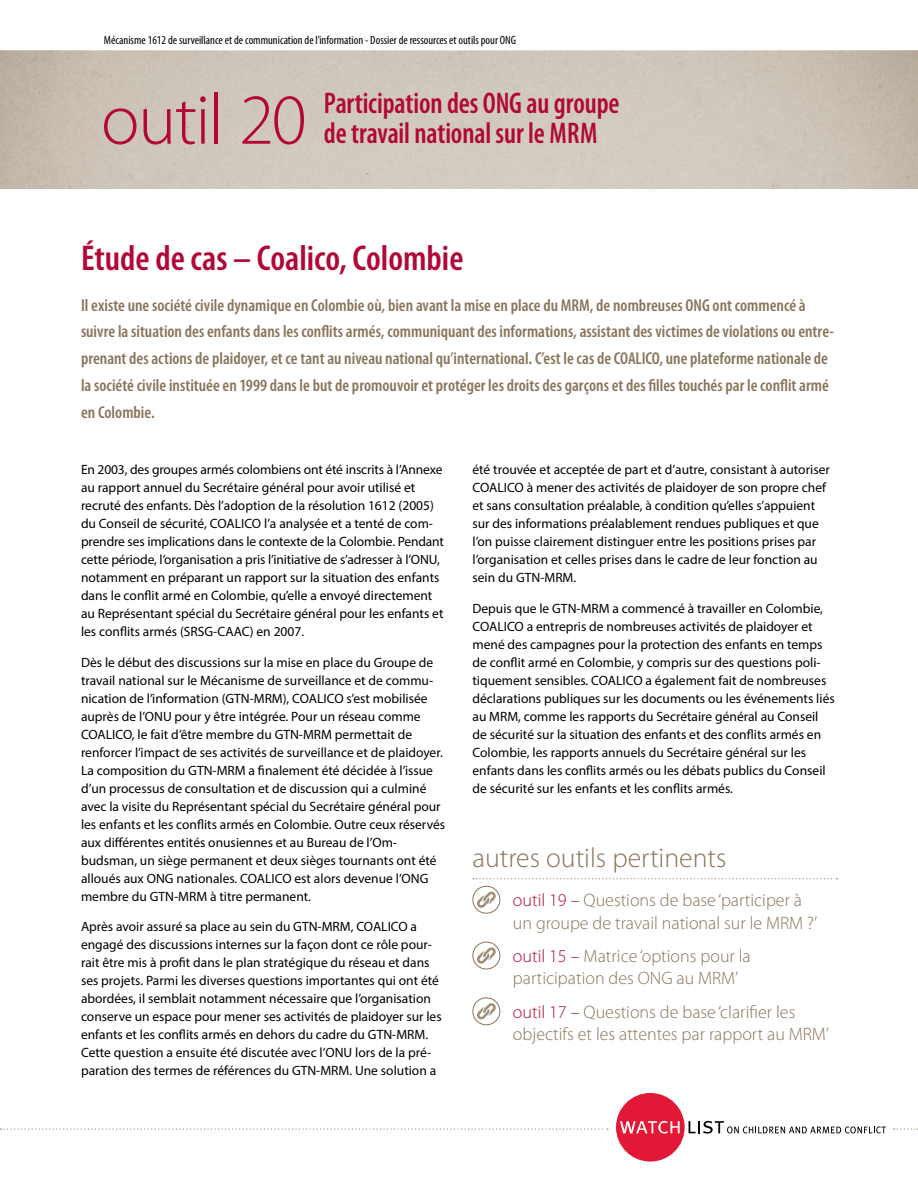
<style>
.page{position:relative;width:918px;height:1188px;background:#fff}
.page>*{position:absolute;margin:0;border:0;box-sizing:border-box;transform-origin:0 0}
.t1{font:300 72px "Myriad Pro";letter-spacing:-.025em;color:#b10836}
.t2{font:600 condensed 36px "Myriad Pro";color:#b10836}
.t3{font:600 condensed 30px "Myriad Pro";letter-spacing:-.005em;color:#b10836;scale:.93 1}
.t4{font:300 27.75px "Myriad Pro";color:#88755b}
.t5{font:300 18px/22.5px "Myriad Pro";color:#88755b}
.t6{font:600 condensed 17.25px/27px "Myriad Pro";color:#88755b}
.t7{font:13.5px/18px "Myriad Pro";color:#000}
.t8{font:condensed 12px "Myriad Pro";color:#000}
.s1{color:#b10836}
</style>
<div class="page">
<svg style="left:1px;top:1129px;width:607px;height:1px"></svg>
<div style="left:616px;top:1093px;width:69px;height:69px;background:#e31837;border-radius:50%"></div>
<svg style="left:620px;top:1121px;width:60px;height:13px"></svg>
<svg style="left:689px;top:1121px;width:197px;height:13px"></svg>
<svg style="left:894px;top:1129px;width:24px;height:1px"></svg>
<svg style="left:473px;top:878px;width:364px;height:1px"></svg>
<svg style="left:473px;top:886px;width:27px;height:27px"></svg>
<div style="left:472px;top:886px;width:28px;height:28px;border:1px solid #88755b;border-radius:50%"></div>
<svg style="left:477px;top:892px;width:19px;height:16px"></svg>
<svg style="left:473px;top:942px;width:27px;height:27px"></svg>
<div style="left:472px;top:942px;width:28px;height:27px;border:1px solid #88755b;border-radius:50%"></div>
<svg style="left:477px;top:947px;width:19px;height:17px"></svg>
<svg style="left:473px;top:998px;width:27px;height:27px"></svg>
<div style="left:472px;top:997px;width:28px;height:28px;border:1px solid #88755b;border-radius:50%"></div>
<svg style="left:477px;top:1003px;width:19px;height:16px"></svg>
<p class="t8" style="left:104px;top:33px;width:414px">Mécanisme 1612 de surveillance et de communication de l’information - Dossier de ressources et outils pour ONG</p>
<h1 class="t1" style="left:101px;top:80px;width:207px">outil 20</h1>
<h3 class="t3" style="left:324px;top:87px;width:320px">Participation des ONG au groupe</h3>
<h3 class="t3" style="left:324px;top:117px;width:293px">de travail national sur le MRM</h3>
<h2 class="t2" style="left:81px;top:238px;width:384px">Étude de cas – Coalico, Colombie</h2>
<p class="t6" style="left:81px;top:292px;width:754px">Il existe une société civile dynamique en Colombie où, bien avant la mise en place du MRM, de nombreuses ONG ont commencé à suivre la situation des enfants dans les conflits armés, communiquant des informations, assistant des victimes de violations ou entre&shy;prenant des actions de plaidoyer, et ce tant au niveau national qu’international. C’est le cas de COALICO, une plateforme nationale de la société civile instituée en 1999 dans le but de promouvoir et protéger les droits des garçons et des filles touchés par le conflit armé en Colombie.</p>
<p class="t7" style="left:81px;top:461px;width:365px">En 2003, des groupes armés colombiens ont été inscrits à l’Annexe au rapport annuel du Secrétaire général pour avoir utilisé et recruté des enfants. Dès l’adoption de la résolution 1612 (2005) du Conseil de sécurité, COALICO l’a analysée et a tenté de com&shy;prendre ses implications dans le contexte de la Colombie. Pendant cette période, l’organisation a pris l’initiative de s’adresser à l’ONU, notamment en préparant un rapport sur la situation des enfants dans le conflit armé en Colombie, qu’elle a envoyé directement au Représentant spécial du Secrétaire général pour les enfants et les conflits armés (SRSG-CAAC) en 2007.</p>
<p class="t7" style="left:81px;top:653px;width:366px">Dès le début des discussions sur la mise en place du Groupe de travail national sur le Mécanisme de surveillance et de commu&shy;nication de l’information (GTN-MRM), COALICO s’est mobilisée auprès de l’ONU pour y être intégrée. Pour un réseau comme COALICO, le fait d’être membre du GTN-MRM permettait de renforcer l’impact de ses activités de surveillance et de plaidoyer.<br>La composition du GTN-MRM a finalement été décidée à l’issue d’un processus de consultation et de discussion qui a culminé avec la visite du Représentant spécial du Secrétaire général pour les enfants et les conflits armés en Colombie. Outre ceux réservés aux différentes entités onusiennes et au Bureau de l’Om&shy;budsman, un siège permanent et deux sièges tournants ont été alloués aux ONG nationales. COALICO est alors devenue l’ONG membre du GTN-MRM à titre permanent.</p>
<p class="t7" style="left:81px;top:917px;width:362px">Après avoir assuré sa place au sein du GTN-MRM, COALICO a engagé des discussions internes sur la façon dont ce rôle pour&shy;rait être mis à profit dans le plan stratégique du réseau et dans ses projets. Parmi les diverses questions importantes qui ont été abordées, il semblait notamment nécessaire que l’organisation conserve un espace pour mener ses activités de plaidoyer sur les enfants et les conflits armés en dehors du cadre du GTN-MRM.<br>Cette question a ensuite été discutée avec l’ONU lors de la pré&shy;paration des termes de références du GTN-MRM. Une solution a</p>
<p class="t7" style="left:472px;top:461px;width:359px">été trouvée et acceptée de part et d’autre, consistant à autoriser COALICO à mener des activités de plaidoyer de son propre chef et sans consultation préalable, à condition qu’elles s’appuient sur des informations préalablement rendues publiques et que l’on puisse clairement distinguer entre les positions prises par l’organisation et celles prises dans le cadre de leur fonction au sein du GTN-MRM.</p>
<p class="t7" style="left:472px;top:599px;width:364px">Depuis que le GTN-MRM a commencé à travailler en Colombie, COALICO a entrepris de nombreuses activités de plaidoyer et mené des campagnes pour la protection des enfants en temps de conflit armé en Colombie, y compris sur des questions poli&shy;tiquement sensibles. COALICO a également fait de nombreuses déclarations publiques sur les documents ou les événements liés au MRM, comme les rapports du Secrétaire général au Conseil de sécurité sur la situation des enfants et des conflits armés en Colombie, les rapports annuels du Secrétaire général sur les enfants dans les conflits armés ou les débats publics du Conseil de sécurité sur les enfants et les conflits armés.</p>
<h3 class="t4" style="left:472px;top:843px;width:256px">autres outils pertinents</h3>
<h3 class="t5" style="left:513px;top:889px;width:291px"><span class="s1">outil 19 –</span> Questions de base ‘participer à un groupe de travail national sur le MRM</h3>
<h3 class="t5" style="left:807px;top:912px;width:11px">?’</h3>
<h3 class="t5" style="left:513px;top:945px;width:239px"><span class="s1">outil 15 –</span> Matrice ‘options pour la participation des ONG au MRM</h3>
<h3 class="t5" style="left:513px;top:962px;width:284px;line-height:33.3px;text-indent:222px">’<br><span class="s1">outil 17 –</span> Questions de base ‘clarifier les</h3>
<h3 class="t5" style="left:513px;top:1023px;width:289px">objectifs et les attentes par rapport au MRM</h3>
<h3 class="t5" style="left:826px;top:1023px;width:5px">’</h3>
</div>
